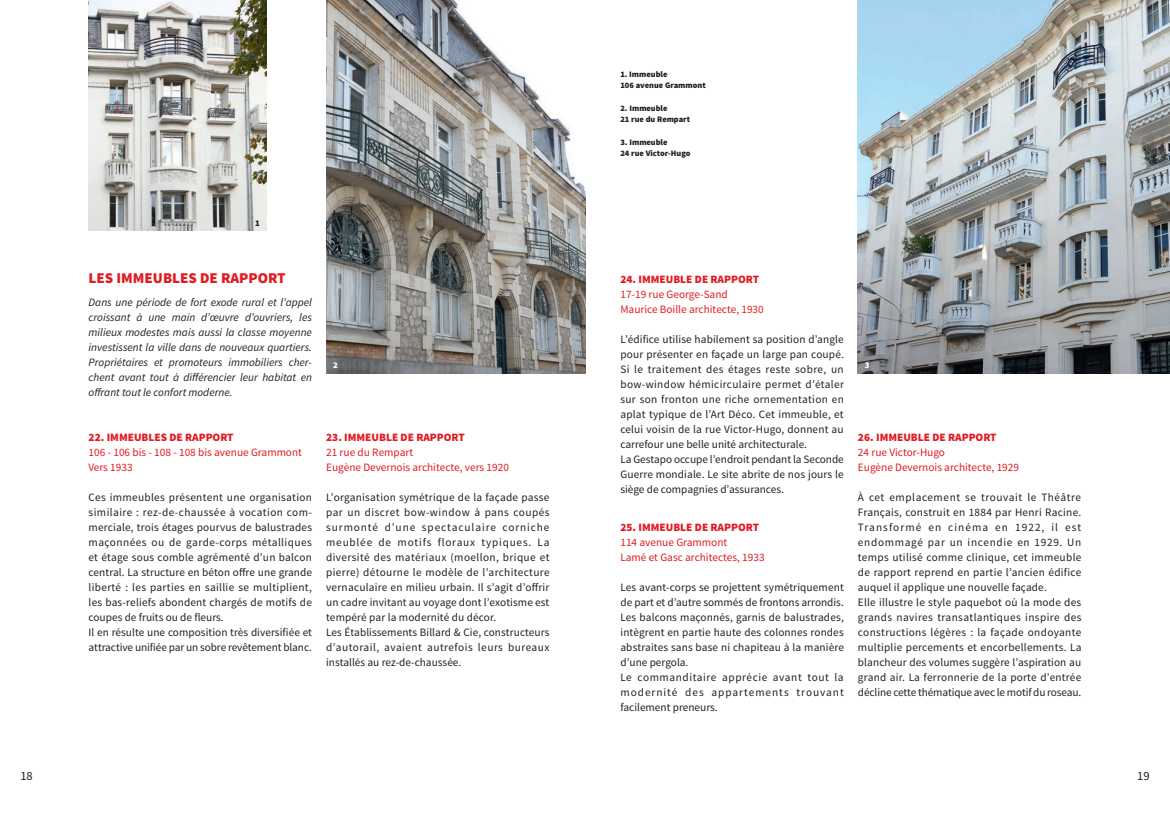
<style>
.page{position:relative;width:1170px;height:826px;background:#fff}
.page>*{position:absolute;margin:0;border:0;box-sizing:border-box;transform-origin:0 0}
.t1{font:900 15px "Source Sans Pro";color:#e21a21}
.t2{font:12.5px "Source Sans Pro";color:#231f20}
.t3{font:11.25px/15px "Source Sans Pro";letter-spacing:.015em;color:#231f20}
.t4{font:italic 11.25px/15px "Source Sans Pro";color:#231f20;text-align:justify}
.t5{font:11.25px/15px "Source Sans Pro";color:#e21a21}
.t6{font:900 11.25px "Source Sans Pro";color:#e21a21}
.t7{font:900 8.75px "Source Sans Pro";color:#fff}
.t8{font:900 8.75px "Source Sans Pro";color:#231f20}
.t9{font:900 8.38px/11.2px "Source Sans Pro";color:#231f20}
</style>
<div class="page">
<img style="left:857px;top:0;width:312px;height:373px">
<img style="left:89px;top:0;width:178px;height:230px">
<img style="left:326px;top:0;width:259px;height:373px">
<p class="t8" style="left:255px;top:217px;width:6px">1</p>
<h1 class="t1" style="left:89px;top:268px;width:198px">LES IMMEUBLES DE RAPPORT</h1>
<p class="t4" style="left:89px;top:294px;width:225px">Dans une période de fort exode rural et l’appel croissant à une main d’œuvre d’ouvriers, les milieux modestes mais aussi la classe moyenne investissent la ville dans de nouveaux quartiers.<br>Propriétaires et promoteurs immobiliers cher&shy;chent avant tout à différencier leur habitat en offrant tout le confort moderne.</p>
<p class="t6" style="left:89px;top:429px;width:146px">22. IMMEUBLES DE RAPPORT</p>
<p class="t5" style="left:89px;top:444px;width:215px">106 - 106 bis - 108 - 108 bis avenue Grammont<br>Vers 1933</p>
<p class="t3" style="left:89px;top:489px;width:225px">Ces immeubles présentent une organisation similaire : rez-de-chaussée à vocation com&shy;merciale, trois étages pourvus de balustrades maçonnées ou de garde-corps métalliques et étage sous comble agrémenté d’un balcon central. La structure en béton offre une grande liberté : les parties en saillie se multiplient, les bas-reliefs abondent chargés de motifs de coupes de fruits ou de fleurs.<br>Il en résulte une composition très diversifiée et attractive unifiée par un sobre revêtement blanc.</p>
<p class="t7" style="left:333px;top:359px;width:6px">2</p>
<p class="t6" style="left:326px;top:429px;width:140px">23. IMMEUBLE DE RAPPORT</p>
<p class="t5" style="left:326px;top:444px;width:184px">21 rue du Rempart<br>Eugène Devernois architecte, vers 1920</p>
<p class="t3" style="left:326px;top:489px;width:225px">L’organisation symétrique de la façade passe par un discret bow-window à pans coupés surmonté d’une spectaculaire corniche meublée de motifs floraux typiques. La diversité des matériaux (moellon, brique et pierre) détourne le modèle de l’architecture vernaculaire en milieu urbain. Il s’agit d’offrir un cadre invitant au voyage dont l’exotisme est tempéré par la modernité du décor.<br>Les Établissements Billard &amp; Cie, constructeurs d’autorail, avaient autrefois leurs bureaux installés au rez-de-chaussée.</p>
<p class="t9" style="left:620px;top:69px;width:87px">1. Immeuble<br>106 avenue Grammont</p>
<p class="t9" style="left:620px;top:103px;width:71px">2. Immeuble<br>21 rue du Rempart</p>
<p class="t9" style="left:620px;top:137px;width:72px">3. Immeuble<br>24 rue Victor-Hugo</p>
<p class="t6" style="left:620px;top:272px;width:140px">24. IMMEUBLE DE RAPPORT</p>
<p class="t5" style="left:620px;top:287px;width:145px">17-19 rue George-Sand<br>Maurice Boille architecte, 1930</p>
<p class="t3" style="left:620px;top:332px;width:225px">L’édifice utilise habilement sa position d’angle pour présenter en façade un large pan coupé.<br>Si le traitement des étages reste sobre, un bow-window hémicirculaire permet d’étaler sur son fronton une riche ornementation en aplat typique de l’Art Déco. Cet immeuble, et celui voisin de la rue Victor-Hugo, donnent au carrefour une belle unité architecturale.<br>La Gestapo occupe l’endroit pendant la Seconde Guerre mondiale. Le site abrite de nos jours le siège de compagnies d’assurances.</p>
<p class="t6" style="left:620px;top:519px;width:140px">25. IMMEUBLE DE RAPPORT</p>
<p class="t5" style="left:620px;top:534px;width:146px">114 avenue Grammont<br>Lamé et Gasc architectes, 1933</p>
<p class="t3" style="left:620px;top:579px;width:225px">Les avant-corps se projettent symétriquement de part et d’autre sommés de frontons arrondis.<br>Les balcons maçonnés, garnis de balustrades, intègrent en partie haute des colonnes rondes abstraites sans base ni chapiteau à la manière d’une pergola.<br>Le commanditaire apprécie avant tout la modernité des appartements trouvant facilement preneurs.</p>
<p class="t7" style="left:864px;top:360px;width:6px">3</p>
<p class="t6" style="left:857px;top:429px;width:140px">26. IMMEUBLE DE RAPPORT</p>
<p class="t5" style="left:857px;top:444px;width:163px">24 rue Victor-Hugo<br>Eugène Devernois architecte, 1929</p>
<p class="t3" style="left:857px;top:489px;width:225px">À cet emplacement se trouvait le Théâtre Français, construit en 1884 par Henri Racine.<br>Transformé en cinéma en 1922, il est endommagé par un incendie en 1929. Un temps utilisé comme clinique, cet immeuble de rapport reprend en partie l’ancien édifice auquel il applique une nouvelle façade.<br>Elle illustre le style paquebot où la mode des grands navires transatlantiques inspire des constructions légères : la façade ondoyante multiplie percements et encorbellements. La blancheur des volumes suggère l’aspiration au grand air. La ferronnerie de la porte d’entrée décline cette thématique avec le motif du roseau.</p>
<p class="t2" style="left:20px;top:768px;width:14px">18</p>
<p class="t2" style="left:1136px;top:768px;width:14px">19</p>
</div>
